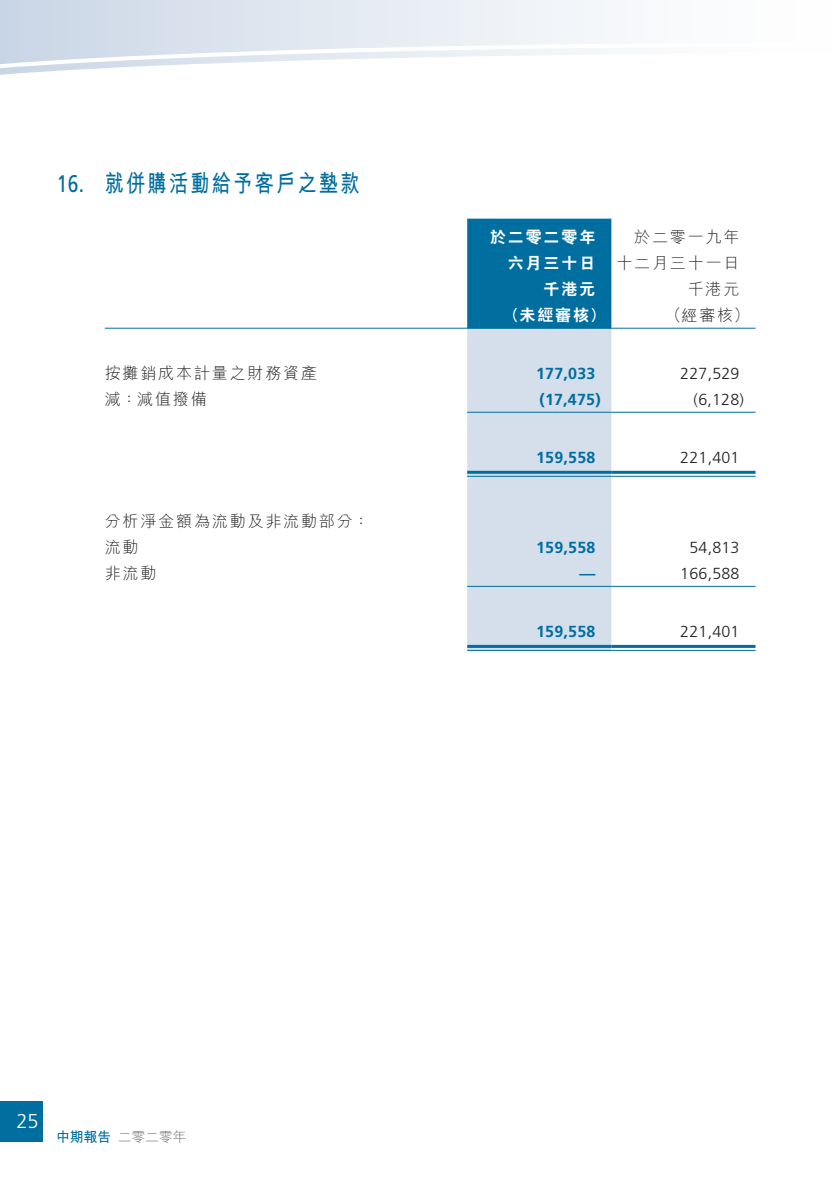
<style>
.page{position:relative;width:840px;height:1191px;background:#fff}
.page>*{position:absolute;margin:0;border:0;box-sizing:border-box;transform-origin:0 0}
._03_H1{font:700 24px "M Hei HK";letter-spacing:.115em;color:#006e9f;scale:.8 1}
._03_H1-2{font:24px "Frutiger LT Std";color:#006e9f;scale:.8 1}
.t1{font:300 20px "Frutiger LT Std";color:#fff}
._01_Body_Text{font:300 16px "Frutiger LT Std";letter-spacing:.015em;color:#231f20}
._15_Table_Stub{font:300 16px "M Hei HK";letter-spacing:.115em;color:#231f20}
._01_Body_Text-2{font:700 16px "Frutiger LT Std";letter-spacing:.015em;color:#006e9f}
._01_Body_Text-3{font:300 16px/26px "M Hei HK";letter-spacing:.115em;color:#231f20;text-align:right}
._01_Body_Text-4{font:800 16px/26px "C Hei 2 HK";letter-spacing:.115em;color:#fff;text-align:right}
.t2{font:300 14px "M Hei HK";letter-spacing:-.025em;color:#6c6d70}
.t3{font:700 14px "M Hei HK";color:#006e9f}
</style>
<div class="page">
<div style="left:0;top:0;width:839px;height:78px;background:linear-gradient(to right,#ccd8e7,#fff)"></div>
<svg style="left:0;top:43px;width:839px;height:35px"></svg>
<div style="left:0;top:1101px;width:43px;height:40px;background:#006e9f"></div>
<div style="left:467px;top:219px;width:144px;height:109px;background:#006e9f"></div>
<div style="left:467px;top:329px;width:144px;height:321px;background:#d4dfeb"></div>
<hr style="left:105px;top:328px;width:362px;height:1px;background:#006e9f">
<hr style="left:467px;top:328px;width:144px;height:1px;background:#006e9f">
<hr style="left:611px;top:328px;width:144px;height:1px;background:#006e9f">
<hr style="left:467px;top:412px;width:144px;height:1px;background:#006e9f">
<hr style="left:611px;top:412px;width:144px;height:1px;background:#006e9f">
<hr style="left:467px;top:471px;width:144px;height:3px;background:#006e9f">
<hr style="left:467px;top:476px;width:144px;height:1px;background:#006e9f">
<hr style="left:611px;top:471px;width:144px;height:3px;background:#006e9f">
<hr style="left:611px;top:476px;width:144px;height:1px;background:#006e9f">
<hr style="left:467px;top:586px;width:144px;height:1px;background:#006e9f">
<hr style="left:611px;top:586px;width:144px;height:1px;background:#006e9f">
<hr style="left:467px;top:645px;width:144px;height:3px;background:#006e9f">
<hr style="left:467px;top:650px;width:144px;height:1px;background:#006e9f">
<hr style="left:611px;top:645px;width:144px;height:3px;background:#006e9f">
<hr style="left:611px;top:650px;width:144px;height:1px;background:#006e9f">
<p class="_03_H1-2" style="left:57px;top:169px;width:36px">16.</p>
<p class="_03_H1" style="left:105px;top:165px;width:320px">就併購活動給予客戶之墊款</p>
<p class="_15_Table_Stub" style="left:105px;top:361px;width:214px">按攤銷成本計量之財務資產</p>
<p class="_15_Table_Stub" style="left:105px;top:387px;width:103px">減：減值撥備</p>
<p class="_15_Table_Stub" style="left:105px;top:509px;width:265px">分析淨金額為流動及非流動部分：</p>
<p class="_15_Table_Stub" style="left:105px;top:535px;width:35px">流動</p>
<p class="_15_Table_Stub" style="left:105px;top:561px;width:53px">非流動</p>
<p class="_01_Body_Text-4" style="left:490px;top:224px;width:107px">於二零二零年六月三十日</p>
<p class="_01_Body_Text-3" style="left:616px;top:223px;width:124px">於二零一九年十二月三十一日</p>
<p class="_01_Body_Text-3" style="left:687px;top:275px;width:53px">千港元</p>
<p class="_01_Body_Text-4" style="left:543px;top:276px;width:53px">千港元</p>
<p class="_01_Body_Text-4" style="left:503px;top:302px;width:103px">（未經審核）</p>
<p class="_01_Body_Text-3" style="left:665px;top:301px;width:86px">（經審核(</p>
<p class="_01_Body_Text-2" style="left:536px;top:364px;width:61px">177,033</p>
<p class="_01_Body_Text" style="left:680px;top:364px;width:61px">227,529</p>
<p class="_01_Body_Text-2" style="left:539px;top:390px;width:63px">)17,475(</p>
<p class="_01_Body_Text" style="left:693px;top:390px;width:52px">)6,128(</p>
<p class="_01_Body_Text-2" style="left:536px;top:448px;width:61px">159,558</p>
<p class="_01_Body_Text" style="left:680px;top:448px;width:61px">221,401</p>
<p class="_01_Body_Text-2" style="left:536px;top:538px;width:61px">159,558</p>
<p class="_01_Body_Text" style="left:689px;top:538px;width:52px">54,813</p>
<p class="_01_Body_Text-2" style="left:579px;top:564px;width:17px">—</p>
<p class="_01_Body_Text" style="left:680px;top:564px;width:61px">166,588</p>
<p class="_01_Body_Text-2" style="left:536px;top:622px;width:61px">159,558</p>
<p class="_01_Body_Text" style="left:680px;top:622px;width:61px">221,401</p>
<p class="t1" style="left:16px;top:1109px;width:24px">25</p>
<p class="t3" style="left:56px;top:1127px;width:56px">中期報告</p>
<p class="t2" style="left:118px;top:1127px;width:70px">二零二零年</p>
</div>
